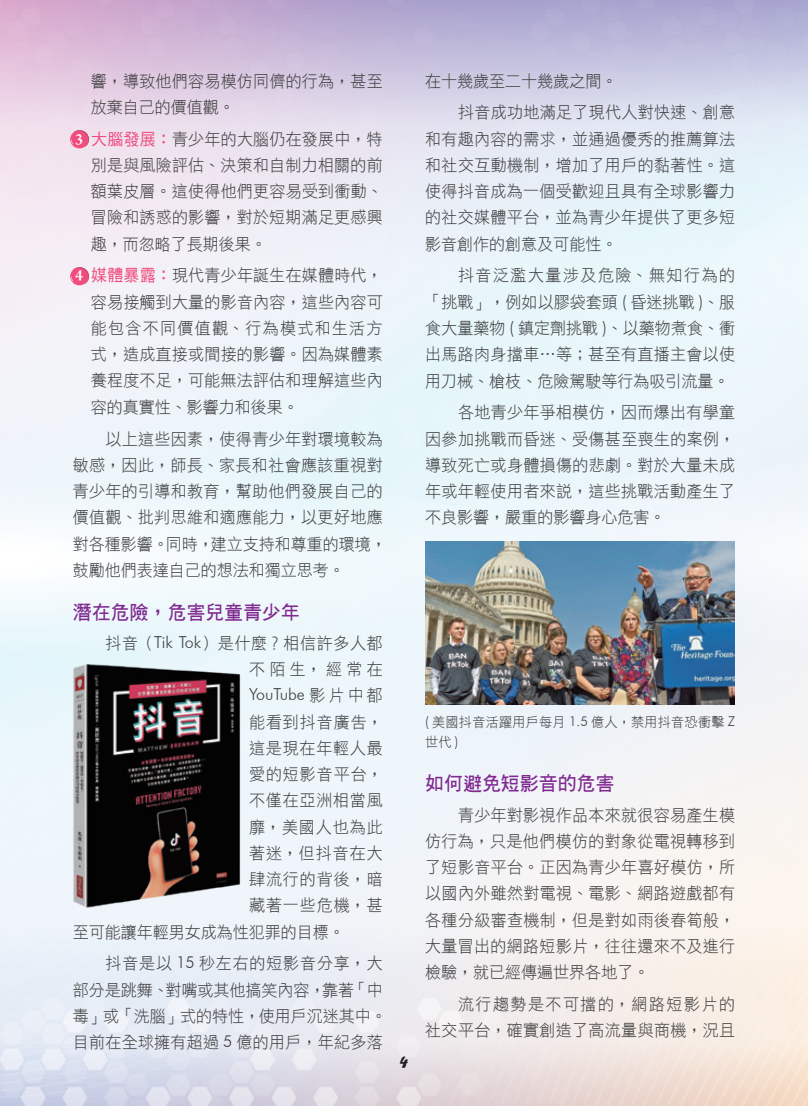
<style>
.page{position:relative;width:808px;height:1106px;background:#fff}
.page>*{position:absolute;margin:0;border:0;box-sizing:border-box;transform-origin:0 0}
.t1{font:19.5px "DF Hei Bd HK BF";color:#802990}
.t2{font:18px "Forte";color:#231f20}
.t3{font:16.5px/26.2px "DF Hei Lt HK BF";letter-spacing:.02em;color:#3e3e3f;text-align:justify}
.t4{font:16.5px/26.2px "DF Hei Lt HK BF";letter-spacing:.04em;color:#3e3e3f;text-align:right}
.t5{font:16.5px "DF Hei Lt HK BF";color:#3e3e3f}
.t6{font:16.5px "DF Hei Lt HK BF";letter-spacing:.06em;color:#3e3e3f}
.t7{font:16.5px "DF Hei Lt HK BF";letter-spacing:.05em;color:#3e3e3f}
.t8{font:300 16.5px "Futura BT";color:#3e3e3f}
.t9{font:13.5px/19.5px "DF Hei Lt HK BF";letter-spacing:.02em;color:#3e3e3f}
.s1{font-family:"Arno Pro";font-weight:600;color:#fff}
.s2{font-family:"DF Hei Md HK BF";color:#f04c7e}
.s3{font-family:"Futura BT";font-weight:300}
.s4{font-family:"DF Hei Lt HK BF";font-weight:400}
</style>
<div class="page">
<img style="left:0;top:0;width:808px;height:1106px">
<svg style="left:70px;top:130px;width:19px;height:18px"></svg>
<svg style="left:71px;top:130px;width:18px;height:17px"></svg>
<svg style="left:70px;top:267px;width:19px;height:18px"></svg>
<svg style="left:71px;top:267px;width:18px;height:17px"></svg>
<img style="left:425px;top:542px;width:309px;height:162px">
<img style="left:69px;top:660px;width:180px;height:252px">
<p class="t3" style="left:91px;top:67px;width:293px">響，導致他們容易模仿同儕的行為，甚至放棄自己的價值觀。</p>
<p class="t3" style="left:91px;top:125px;width:293px;text-indent:-16px"><span class="s1">3</span> <span class="s2">大腦發展：</span>青少年的大腦仍在發展中，特別是與風險評估、決策和自制力相關的前額葉皮層。這使得他們更容易受到衝動、冒險和誘惑的影響，對於短期滿足更感興趣，而忽略了長期後果。</p>
<p class="t3" style="left:91px;top:262px;width:293px;text-indent:-16px"><span class="s1">4</span> <span class="s2">媒體暴露：</span>現代青少年誕生在媒體時代，容易接觸到大量的影音內容，這些內容可能包含不同價值觀、行為模式和生活方式，造成直接或間接的影響。因為媒體素養程度不足，可能無法評估和理解這些內容的真實性、影響力和後果。</p>
<p class="t3" style="left:73px;top:425px;width:315px;text-align:left;text-indent:33px">以上這些因素，使得青少年對環境較為敏感，因此，師長、家長和社會應該重視對青少年的引導和教育，幫助他們發展自己的價值觀、批判思維和適應能力，以更好地應對各種影響。同時，建立支持和尊重的環境，鼓勵他們表達自己的想法和獨立思考。</p>
<p class="t1" style="left:73px;top:602px;width:228px">潛在危險，危害兒童青少年</p>
<p class="t4" style="left:106px;top:629px;width:279px">抖音（<span class="s3">Tik Tok</span>）是什麼？相信許多人都不陌生，經常在</p>
<p class="t8" style="left:249px;top:684px;width:135px">YouTube <span class="s4">影片中都</span></p>
<p class="t6" style="left:249px;top:713px;width:135px">能看到抖音廣告，</p>
<p class="t7" style="left:249px;top:739px;width:135px">這是現在年輕人最</p>
<p class="t6" style="left:249px;top:766px;width:135px">愛的短影音平台，</p>
<p class="t7" style="left:249px;top:792px;width:135px">不僅在亞洲相當風</p>
<p class="t3" style="left:249px;top:813px;width:135px">靡，美國人也為此</p>
<p class="t3" style="left:249px;top:839px;width:135px">著迷，但抖音在大</p>
<p class="t3" style="left:249px;top:866px;width:135px">肆流行的背後，暗</p>
<p class="t3" style="left:249px;top:892px;width:135px">藏著一些危機，甚</p>
<p class="t5" style="left:73px;top:923px;width:274px">至可能讓年輕男女成為性犯罪的目標。</p>
<p class="t3" style="left:73px;top:950px;width:315px;text-align:left;text-indent:33px">抖音是以 <span class="s3">15</span> 秒左右的短影音分享，大部分是跳舞、對嘴或其他搞笑內容，靠著「中毒」或「洗腦」式的特性，使用戶沉迷其中。目前在全球擁有超過 <span class="s3">5</span> 億的用戶，年紀多落</p>
<p class="t3" style="left:458px;top:65px;width:279px;line-height:31.8px;text-indent:-33px">在十幾歲至二十幾歲之間。<br>抖音成功地滿足了現代人對快速、創意</p>
<p class="t3" style="left:425px;top:125px;width:311px">和有趣內容的需求，並通過優秀的推薦算法和社交互動機制，增加了用戶的黏著性。這使得抖音成為一個受歡迎且具有全球影響力的社交媒體平台，並為青少年提供了更多短影音創作的創意及可能性。</p>
<p class="t3" style="left:425px;top:262px;width:311px;text-indent:33px">抖音泛濫大量涉及危險、無知行為的「挑戰」，例如以膠袋套頭 <span class="s3">(</span> 昏迷挑戰 <span class="s3">)</span>、服食大量藥物 <span class="s3">(</span> 鎮定劑挑戰 <span class="s3">)</span>、以藥物煮食、衝出馬路肉身擋車…等；甚至有直播主會以使用刀械、槍枝、危險駕駛等行為吸引流量。</p>
<p class="t3" style="left:425px;top:399px;width:311px;text-indent:33px">各地青少年爭相模仿，因而爆出有學童因參加挑戰而昏迷、受傷甚至喪生的案例，導致死亡或身體損傷的悲劇。對於大量未成年或年輕使用者來說，這些挑戰活動產生了不良影響，嚴重的影響身心危害。</p>
<p class="t2" style="left:400px;top:1051px;width:10px">4</p>
<p class="t9" style="left:425px;top:712px;width:311px"><span class="s3">(</span> 美國抖音活躍用戶每月 <span class="s3">1.5</span> 億人，禁用抖音恐衝擊 <span class="s3">Z</span>世代 <span class="s3">)</span></p>
<p class="t1" style="left:425px;top:773px;width:191px">如何避免短影音的危害</p>
<p class="t3" style="left:425px;top:801px;width:311px;text-indent:33px">青少年對影視作品本來就很容易產生模仿行為，只是他們模仿的對象從電視轉移到了短影音平台。正因為青少年喜好模仿，所以國內外雖然對電視、電影、網路遊戲都有各種分級審查機制，但是對如雨後春筍般，大量冒出的網路短影片，往往還來不及進行檢驗，就已經傳遍世界各地了。</p>
<p class="t3" style="left:425px;top:990px;width:311px;text-align:right">流行趨勢是不可擋的，網路短影片的<br>社交平台，確實創造了高流量與商機，況且</p>
</div>
